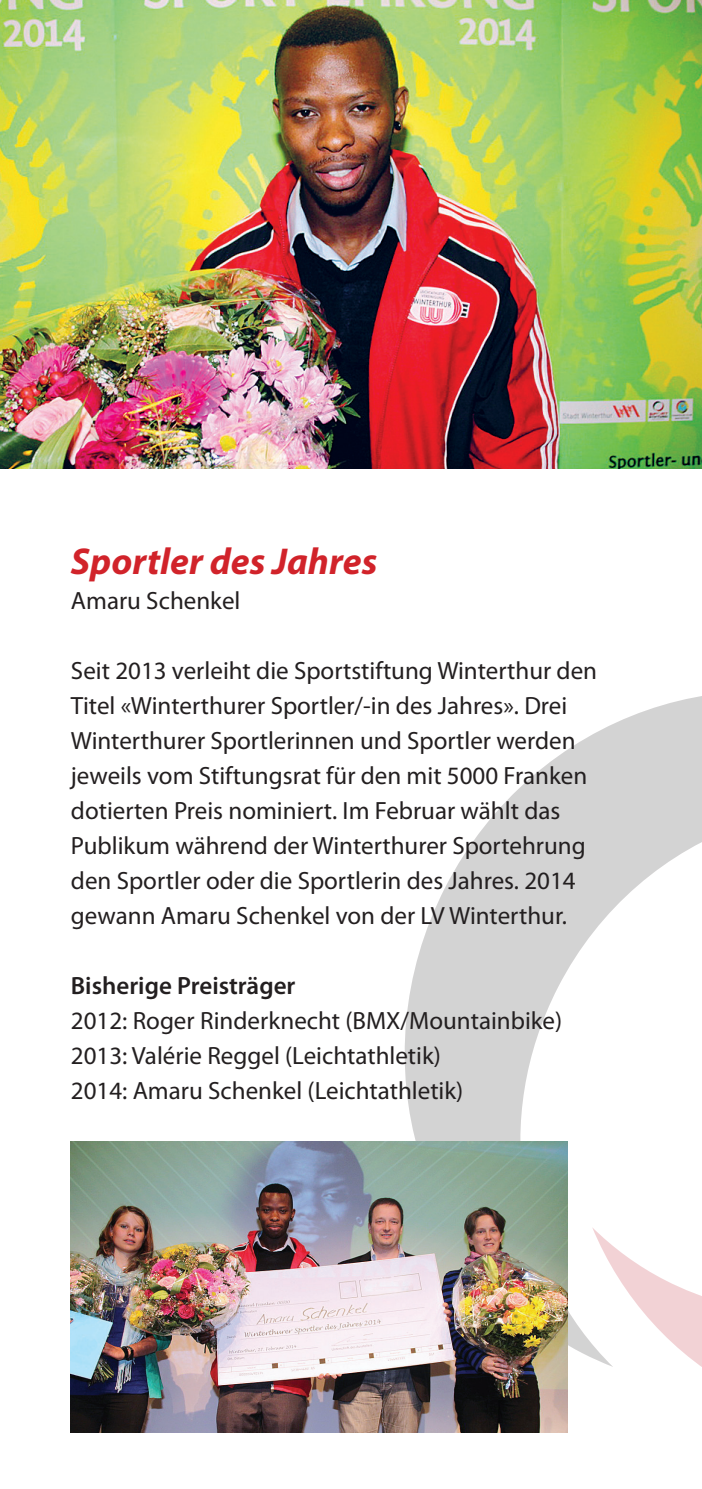
<style>
.page{position:relative;width:702px;height:1489px;background:#fff}
.page>*{position:absolute;margin:0;border:0;box-sizing:border-box;transform-origin:0 0}
.t1{font:italic 700 37.5px "Myriad Pro";color:#d1232a}
.t2{font:25px/35px "Myriad Pro";color:#231f20}
.t3{font:600 25px "Myriad Pro";color:#231f20}
</style>
<div class="page">
<img style="left:0;top:0;width:702px;height:468px">
<svg style="left:404px;top:696px;width:298px;height:670px"></svg>
<img style="left:71px;top:1141px;width:496px;height:290px">
<h1 class="t1" style="left:71px;top:537px;width:308px">Sportler des Jahres</h1>
<p class="t2" style="left:71px;top:583px;width:171px">Amaru Schenkel</p>
<p class="t2" style="left:71px;top:653px;width:527px">Seit 2013 verleiht die Sportstiftung Winterthur den Titel «Winterthurer Sportler/-in des Jahres». Drei Winterthurer Sportlerinnen und Sportler werden jeweils vom Stiftungsrat für den mit 5000 Franken dotierten Preis nominiert. Im Februar wählt das Publikum während der Winterthurer Sportehrung den Sportler oder die Sportlerin des Jahres. 2014 gewann Amaru Schenkel von der LV Winterthur.</p>
<p class="t3" style="left:71px;top:969px;width:226px">Bisherige Preisträger</p>
<p class="t2" style="left:71px;top:1003px;width:493px">2012: Roger Rinderknecht (BMX/Mountainbike)<br>2013: Valérie Reggel (Leichtathletik)<br>2014: Amaru Schenkel (Leichtathletik)</p>
</div>
